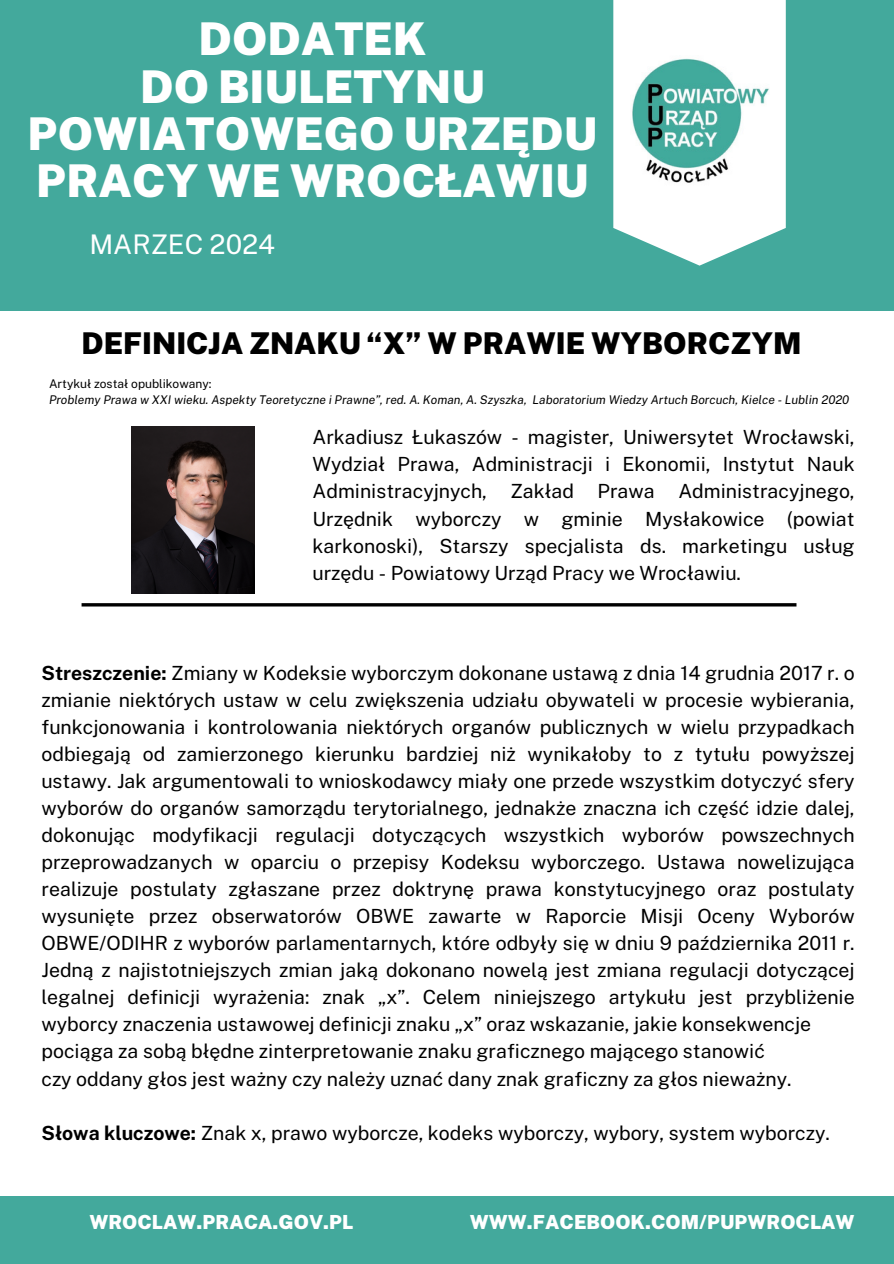
<style>
.page{position:relative;width:894px;height:1264px;background:#fff}
.page>*{position:absolute;margin:0;border:0;box-sizing:border-box;transform-origin:0 0}
.t1{font:900 45.15px/47.2px "Public Sans";color:#fff;text-align:center}
.t2{font:900 30px "Public Sans";color:#000}
.t3{font:27px "Public Sans";color:#fff}
.t4{font:19.5px/27px "Public Sans";color:#000;text-align:justify}
.t5{font:900 19.35px "Public Sans";color:#fff}
.t6{font:italic 12px "Public Sans";color:#000}
.t7{font:12px "Public Sans";color:#000}
.s1{font-weight:700}
</style>
<div class="page">
<div style="left:0;top:0;width:893px;height:311px;background:#43a99c"></div>
<svg style="left:613px;top:0;width:172px;height:265px;background:#e8f4f3"></svg>
<hr style="left:81px;top:603px;width:715px;height:3px;background:#000">
<div style="left:0;top:1195px;width:893px;height:68px;background:#43a99c"></div>
<img style="left:629px;top:55px;width:140px;height:132px">
<img style="left:132px;top:426px;width:122px;height:168px">
<p class="t1" style="left:28px;top:15px;width:571px">DODATEK<br>DO BIULETYNU<br>POWIATOWEGO URZĘDU<br>PRACY WE WROCŁAWIU</p>
<p class="t3" style="left:89px;top:228px;width:187px">MARZEC 2024</p>
<h2 class="t2" style="left:81px;top:325px;width:721px">DEFINICJA ZNAKU “X” W PRAWIE WYBORCZYM</h2>
<h5 class="t7" style="left:49px;top:377px;width:164px">Artykuł został opublikowany:</h5>
<h4 class="t6" style="left:49px;top:393px;width:801px">Problemy Prawa w XXI wieku. Aspekty Teoretyczne i Prawne”, red. A. Koman, A. Szyszka, Laboratorium Wiedzy Artuch Borcuch, Kielce - Lublin 2020</h4>
<p class="t4" style="left:312px;top:424px;width:543px">Arkadiusz Łukaszów - magister, Uniwersytet Wrocławski, Wydział Prawa, Administracji i Ekonomii, Instytut Nauk Administracyjnych, Zakład Prawa Administracyjnego, Urzędnik wyborczy w gminie Mysłakowice (powiat karkonoski), Starszy specjalista ds. marketingu usług urzędu - Powiatowy Urząd Pracy we Wrocławiu.</p>
<h5 class="t4" style="left:41px;top:659px;width:814px;text-align:left"><span class="s1">Streszczenie:</span> Zmiany w Kodeksie wyborczym dokonane ustawą z dnia 14 grudnia 2017 r. o zmianie niektórych ustaw w celu zwiększenia udziału obywateli w procesie wybierania, funkcjonowania i kontrolowania niektórych organów publicznych w wielu przypadkach odbiegają od zamierzonego kierunku bardziej niż wynikałoby to z tytułu powyższej ustawy. Jak argumentowali to wnioskodawcy miały one przede wszystkim dotyczyć sfery wyborów do organów samorządu terytorialnego, jednakże znaczna ich część idzie dalej, dokonując modyfikacji regulacji dotyczących wszystkich wyborów powszechnych przeprowadzanych w oparciu o przepisy Kodeksu wyborczego. Ustawa nowelizująca realizuje postulaty zgłaszane przez doktrynę prawa konstytucyjnego oraz postulaty wysunięte przez obserwatorów OBWE zawarte w Raporcie Misji Oceny Wyborów OBWE/ODIHR z wyborów parlamentarnych, które odbyły się w dniu 9 października 2011 r.<br>Jedną z najistotniejszych zmian jaką dokonano nowelą jest zmiana regulacji dotyczącej legalnej definicji wyrażenia: znak „x”. Celem niniejszego artykułu jest przybliżenie wyborcy znaczenia ustawowej definicji znaku „x” oraz wskazanie, jakie konsekwencje pociąga za sobą błędne zinterpretowanie znaku graficznego mającego stanowić<br>czy oddany głos jest ważny czy należy uznać dany znak graficzny za głos nieważny.</h5>
<h5 class="t4" style="left:41px;top:1118px;width:789px"><span class="s1">Słowa kluczowe:</span> Znak x, prawo wyborcze, kodeks wyborczy, wybory, system wyborczy.</h5>
<p class="t5" style="left:89px;top:1210px;width:265px">WROCLAW.PRACA.GOV.PL</p>
<p class="t5" style="left:469px;top:1210px;width:386px">WWW.FACEBOOK.COM/PUPWROCLAW</p>
</div>
